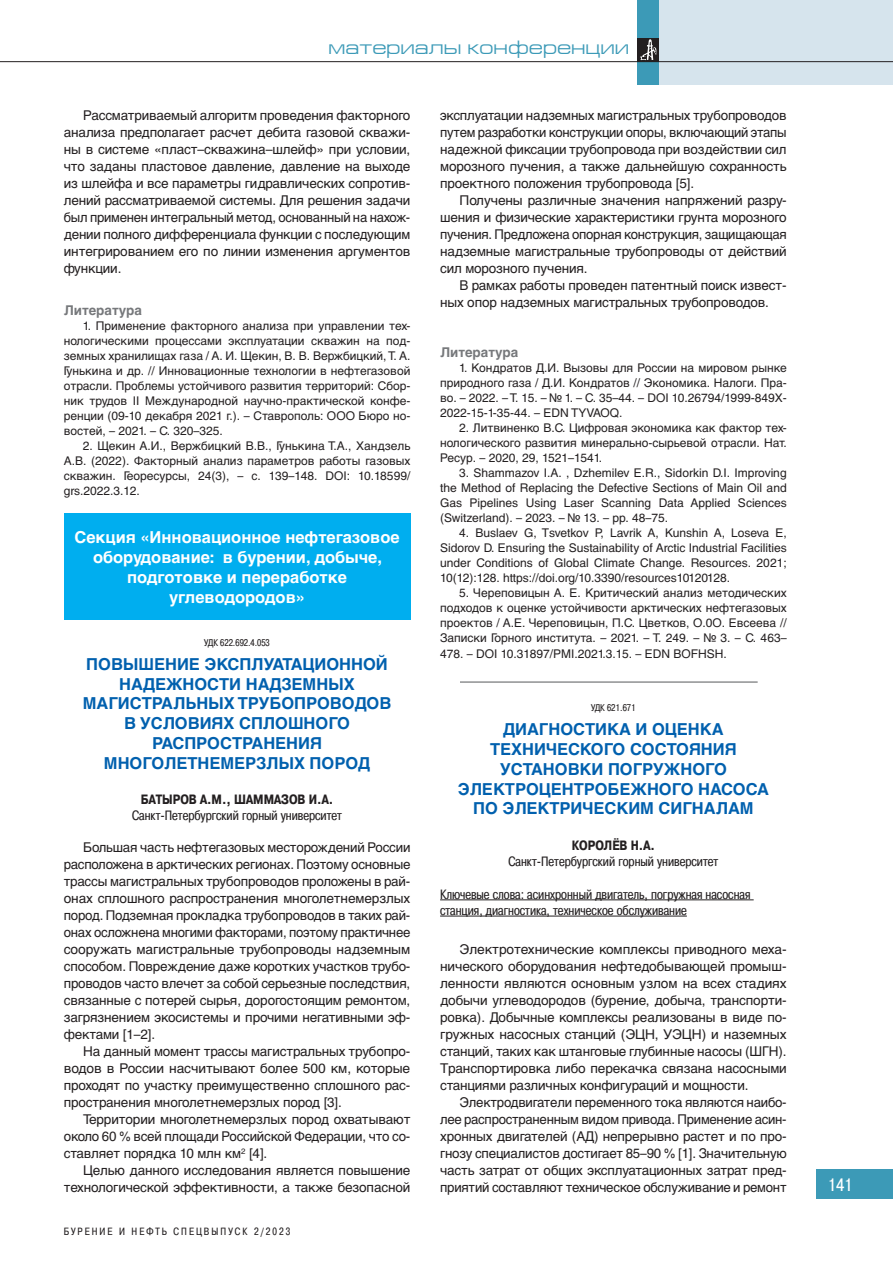
<style>
.page{position:relative;width:893px;height:1263px;background:#fff}
.page>*{position:absolute;margin:0;border:0;box-sizing:border-box;transform-origin:0 0}
.t1{font:19.5px "Europe Ext";color:#3c9ab7}
.t2{font:18px "Pragmatica Cond C";color:#fff}
.t3{font:700 16.5px/19.8px "Helvetica Cyr";color:#0160ae;text-align:center}
.t4{font:700 16.5px/19.8px "Helvetica Cyr";color:#fff;text-align:center}
.t5{font:13.5px/17px "Helvetica Cyr Upright";letter-spacing:-.01em;color:#231f20;text-align:justify}
.t6{font:13.5px/16.2px "Pragmatica Cond C";color:#231f20}
.t7{font:700 13.5px "Pragmatica Cond C";color:#231f20}
.t8{font:700 13.5px "Helvetica Cyr";color:#76787b}
.t9{font:12px/15px "Helvetica Cyr Upright";color:#231f20;text-align:justify}
.t10{font:10.5px "Pragmatica Cond C";letter-spacing:.2em;color:#231f20}
.t11{font:9.75px "Pragmatica Cond C";color:#231f20}
</style>
<div class="page">
<div style="left:638px;top:0;width:255px;height:85px;background:#d6e4ed"></div>
<div style="left:638px;top:0;width:21px;height:85px;background:#3c9ab7"></div>
<div style="left:638px;top:38px;width:21px;height:23px;background:#231f20"></div>
<svg style="left:640px;top:39px;width:17px;height:21px"></svg>
<div style="left:816px;top:1169px;width:77px;height:30px;background:#3c9ab7"></div>
<hr style="left:0;top:61px;width:893px;height:1px;background:#231f20">
<div style="left:64px;top:513px;width:346px;height:107px;background:#00aeef"></div>
<hr style="left:440px;top:899px;width:314px;height:1px;background:#231f20">
<hr style="left:440px;top:916px;width:247px;height:1px;background:#231f20">
<hr style="left:460px;top:682px;width:298px;height:1px;background:#57585a">
<h1 class="t1" style="left:329px;top:37px;width:302px">материалы конференции</h1>
<p class="t5" style="left:64px;top:107px;width:348px;text-indent:20px">Рассматриваемый алгоритм проведения факторного анализа предполагает расчет дебита газовой скважи&shy;ны в системе «пласт–скважина–шлейф» при условии, что заданы пластовое давление, давление на выходе из шлейфа и все параметры гидравлических сопротив&shy;лений рассматриваемой системы. Для решения задачи был применен интегральный метод, основанный на нахож&shy;дении полного дифференциала функции с последующим интегрированием его по линии изменения аргументов функции.</p>
<p class="t8" style="left:64px;top:303px;width:80px">Литература</p>
<p class="t9" style="left:64px;top:318px;width:348px;text-indent:19px">1. Применение факторного анализа при управлении тех&shy;нологическими процессами эксплуатации скважин на под&shy;земных хранилищах газа / А. И. Щекин, В. В. Вержбицкий, Т. А.<br>Гунькина и др. // Инновационные технологии в нефтегазовой отрасли. Проблемы устойчивого развития территорий: Сбор&shy;ник трудов II Международной научно-практической конфе&shy;ренции (09-10 декабря 2021 г.). – Ставрополь: ООО Бюро но&shy;востей, – 2021. – С. 320–325.</p>
<p class="t9" style="left:64px;top:438px;width:348px;text-indent:19px">2. Щекин А.И., Вержбицкий В.В., Гунькина Т.А., Хандзель А.В. (2022). Факторный анализ параметров работы газовых скважин. Георесурсы, 24(3), – c. 139–148. DOI: 10.18599/ grs.2022.3.12.</p>
<p class="t4" style="left:74px;top:528px;width:327px">Секция «Инновационное нефтегазовое оборудование: в бурении, добыче, подготовке и переработке углеводородов»</p>
<p class="t11" style="left:204px;top:637px;width:67px">УДК 622.692.4.053</p>
<p class="t3" style="left:83px;top:654px;width:310px">ПОВЫШЕНИЕ ЭКСПЛУАТАЦИОННОЙ<br>НАДЕЖНОСТИ НАДЗЕМНЫХ<br>МАГИСТРАЛЬНЫХ ТРУБОПРОВОДОВ<br>В УСЛОВИЯХ СПЛОШНОГО<br>РАСПРОСТРАНЕНИЯ<br>МНОГОЛЕТНЕМЕРЗЛЫХ ПОРОД</p>
<p class="t7" style="left:141px;top:792px;width:194px">БАТЫРОВ А.М., ШАММАЗОВ И.А.</p>
<p class="t6" style="left:132px;top:808px;width:211px">Санкт-Петербургский горный университет</p>
<p class="t5" style="left:64px;top:839px;width:348px;text-indent:20px">Большая часть нефтегазовых месторождений России расположена в арктических регионах. Поэтому основные трассы магистральных трубопроводов проложены в рай&shy;онах сплошного распространения многолетнемерзлых пород. Подземная прокладка трубопроводов в таких рай&shy;онах осложнена многими факторами, поэтому практичнее сооружать магистральные трубопроводы надземным способом. Повреждение даже коротких участков трубо&shy;проводов часто влечет за собой серьезные последствия, связанные с потерей сырья, дорогостоящим ремонтом, загрязнением экосистемы и прочими негативными эф&shy;фектами [1–2].</p>
<p class="t5" style="left:64px;top:1043px;width:348px;text-indent:19px">На данный момент трассы магистральных трубопро&shy;водов в России насчитывают более 500 км, которые проходят по участку преимущественно сплошного рас&shy;пространения многолетнемерзлых пород [3].</p>
<p class="t5" style="left:64px;top:1111px;width:348px;text-indent:20px">Территории многолетнемерзлых пород охватывают около 60 % всей площади Российской Федерации, что со&shy;ставляет порядка 10 млн км<sup>2</sup> [4].</p>
<p class="t5" style="left:64px;top:1162px;width:348px;text-align:right">Целью данного исследования является повышение технологической эффективности, а также безопасной</p>
<p class="t10" style="left:64px;top:1226px;width:228px">БУРЕНИЕ И НЕФТЬ СПЕЦВЫПУСК 2/2023</p>
<p class="t5" style="left:440px;top:107px;width:348px">эксплуатации надземных магистральных трубопроводов путем разработки конструкции опоры, включающий этапы надежной фиксации трубопровода при воздействии сил морозного пучения, а также дальнейшую сохранность проектного положения трубопровода [5].</p>
<p class="t5" style="left:440px;top:192px;width:348px;text-indent:20px">Получены различные значения напряжений разру&shy;шения и физические характеристики грунта морозного пучения. Предложена опорная конструкция, защищающая надземные магистральные трубопроводы от действий сил морозного пучения.</p>
<p class="t5" style="left:440px;top:277px;width:348px;text-indent:20px">В рамках работы проведен патентный поиск извест&shy;ных опор надземных магистральных трубопроводов.</p>
<p class="t8" style="left:440px;top:344px;width:80px">Литература</p>
<p class="t9" style="left:440px;top:360px;width:348px;text-indent:19px">1. Кондратов Д.И. Вызовы для России на мировом рынке природного газа / Д.И. Кондратов // Экономика. Налоги. Пра&shy;во. – 2022. – Т. 15. – № 1. – С. 35–44. – DOI 10.26794/1999-849X-2022-15-1-35-44. – EDN TYVAOQ.</p>
<p class="t9" style="left:440px;top:420px;width:348px;text-indent:19px">2. Литвиненко В.С. Цифровая экономика как фактор тех&shy;нологического развития минерально-сырьевой отрасли. Нат.<br>Ресур. – 2020, 29, 1521–1541.</p>
<p class="t9" style="left:440px;top:465px;width:348px;text-indent:19px">3. Shammazov I.A. , Dzhemilev E.R., Sidorkin D.I. Improving the Method of Replacing the Defective Sections of Main Oil and Gas Pipelines Using Laser Scanning Data Applied Sciences (Switzerland). – 2023. – № 13. – pp. 48–75.</p>
<p class="t9" style="left:440px;top:525px;width:348px;text-indent:19px">4. Buslaev G, Tsvetkov P, Lavrik A, Kunshin A, Loseva E, Sidorov D. Ensuring the Sustainability of Arctic Industrial Facilities under Conditions of Global Climate Change. Resources. 2021; 10(12):128. https://doi.org/10.3390/resources10120128.</p>
<p class="t9" style="left:440px;top:585px;width:348px;text-indent:19px">5. Череповицын А. Е. Критический анализ методических подходов к оценке устойчивости арктических нефтегазовых проектов / А.Е. Череповицын, П.С. Цветков, О.0О. Евсеева // Записки Горного института. – 2021. – Т. 249. – № 3. – С. 463–</p>
<p class="t9" style="left:440px;top:647px;width:288px">478. – DOI 10.31897/PMI.2021.3.15. – EDN BOFHSH.</p>
<p class="t11" style="left:591px;top:702px;width:46px">УДК 621.671</p>
<p class="t3" style="left:458px;top:719px;width:313px">ДИАГНОСТИКА И ОЦЕНКА<br>ТЕХНИЧЕСКОГО СОСТОЯНИЯ<br>УСТАНОВКИ ПОГРУЖНОГО<br>ЭЛЕКТРОЦЕНТРОБЕЖНОГО НАСОСА<br>ПО ЭЛЕКТРИЧЕСКИМ СИГНАЛАМ</p>
<p class="t7" style="left:572px;top:838px;width:84px">КОРОЛЁВ Н.А.</p>
<p class="t6" style="left:508px;top:853px;width:211px">Санкт-Петербургский горный университет</p>
<p class="t6" style="left:440px;top:886px;width:312px">Ключевые слова: асинхронный двигатель, погружная насосная станция, диагностика, техническое обслуживание</p>
<p class="t5" style="left:440px;top:941px;width:348px;text-indent:20px">Электротехнические комплексы приводного меха&shy;нического оборудования нефтедобывающей промыш&shy;ленности являются основным узлом на всех стадиях добычи углеводородов (бурение, добыча, транспорти&shy;ровка). Добычные комплексы реализованы в виде по&shy;гружных насосных станций (ЭЦН, УЭЦН) и наземных станций, таких как штанговые глубинные насосы (ШГН).<br>Транспортировка либо перекачка связана насосными станциями различных конфигураций и мощности.</p>
<p class="t5" style="left:440px;top:1094px;width:348px;text-indent:20px">Электродвигатели переменного тока являются наибо&shy;лее распространенным видом привода. Применение асин&shy;хронных двигателей (АД) непрерывно растет и по про&shy;гнозу специалистов достигает 85–90 % [1]. Значительную часть затрат от общих эксплуатационных затрат пред&shy;приятий составляют техническое обслуживание и ремонт</p>
<h2 class="t2" style="left:828px;top:1175px;width:27px">141</h2>
</div>
